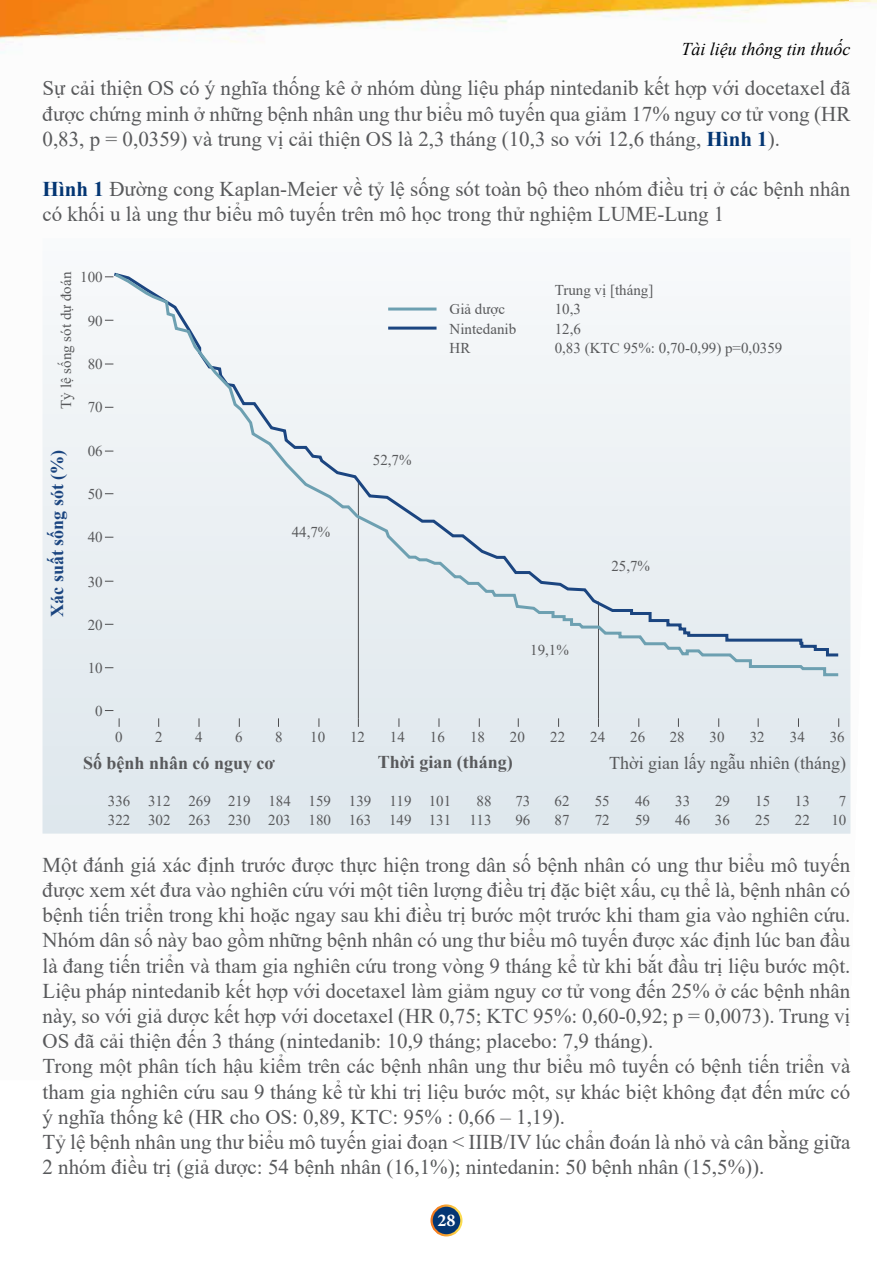
<style>
.page{position:relative;width:893px;height:1263px;background:#fff}
.page>*{position:absolute;margin:0;border:0;box-sizing:border-box;transform-origin:0 0}
.t1{font:21px/25.2px "Times New Roman";color:#58595b}
.t2{font:700 18px "Times New Roman";color:#58595b}
.t3{font:18px "Times New Roman";color:#58595b}
.t4{font:italic 18px "Times New Roman";color:#000}
.t5{font:700 18px "Times New Roman";color:#1b4580}
.t6{font:700 18px "Minion Pro";color:#fff}
.t7{font:15px "Times New Roman";color:#58595b}
.s1{font-weight:700;color:#043673}
</style>
<div class="page">
<img style="left:0;top:0;width:877px;height:834px">
<div style="left:432px;top:1205px;width:29px;height:30px;background:#043673;border-radius:50%"></div>
<div style="left:430px;top:1204px;width:32px;height:32px;border:2px solid #fff;border-radius:50%"></div>
<div style="left:43px;top:238px;width:807px;height:596px;background:linear-gradient(to bottom,#f7f9fa,#dee7ec)"></div>
<hr style="left:358px;top:482px;width:1px;height:236px;background:#4e4e50">
<hr style="left:598px;top:601px;width:1px;height:117px;background:#4e4e50">
<svg style="left:111px;top:270px;width:730px;height:408px"></svg>
<p class="t4" style="left:681px;top:37px;width:171px">Tài liệu thông tin thuốc</p>
<p class="t1" style="left:43px;top:75px;width:809px;text-align:justify">Sự cải thiện OS có ý nghĩa thống kê ở nhóm dùng liệu pháp nintedanib kết hợp với docetaxel đã được chứng minh ở những bệnh nhân ung thư biểu mô tuyến qua giảm 17% nguy cơ tử vong (HR 0,83, p = 0,0359) và trung vị cải thiện OS là 2,3 tháng (10,3 so với 12,6 tháng, <span class="s1">Hình 1</span>).</p>
<p class="t1" style="left:43px;top:176px;width:809px"><span class="s1">Hình 1</span> Đường cong Kaplan-Meier về tỷ lệ sống sót toàn bộ theo nhóm điều trị ở các bệnh nhân có khối u là ung thư biểu mô tuyến trên mô học trong thử nghiệm LUME-Lung 1</p>
<p class="t7" style="left:55px;top:409px;width:138px;rotate:-90deg">Tỷ lệ sống sót dự đoán</p>
<p class="t7" style="left:80px;top:267px;width:24px">100</p>
<p class="t7" style="left:88px;top:310px;width:16px">90</p>
<p class="t7" style="left:88px;top:353px;width:16px">80</p>
<p class="t7" style="left:88px;top:396px;width:16px">70</p>
<p class="t7" style="left:555px;top:279px;width:100px">Trung vị [tháng]</p>
<p class="t7" style="left:449px;top:299px;width:57px">Giả dược</p>
<p class="t7" style="left:555px;top:299px;width:28px">10,3</p>
<p class="t7" style="left:449px;top:318px;width:68px">Nintedanib</p>
<p class="t7" style="left:555px;top:318px;width:28px">12,6</p>
<p class="t7" style="left:449px;top:338px;width:22px">HR</p>
<p class="t7" style="left:555px;top:338px;width:229px">0,83 (KTC 95%: 0,70-0,99) p=0,0359</p>
<p class="t5" style="left:44px;top:617px;width:168px;rotate:-90deg">Xác suất sống sót (%)</p>
<p class="t7" style="left:88px;top:440px;width:16px">06</p>
<p class="t7" style="left:88px;top:483px;width:16px">50</p>
<p class="t7" style="left:88px;top:527px;width:16px">40</p>
<p class="t7" style="left:88px;top:571px;width:16px">30</p>
<p class="t7" style="left:88px;top:614px;width:16px">20</p>
<p class="t7" style="left:88px;top:657px;width:16px">10</p>
<p class="t7" style="left:95px;top:700px;width:9px">0</p>
<p class="t7" style="left:292px;top:522px;width:40px">44,7%</p>
<p class="t7" style="left:373px;top:449px;width:40px">52,7%</p>
<p class="t7" style="left:530px;top:639px;width:40px">19,1%</p>
<p class="t7" style="left:611px;top:556px;width:40px">25,7%</p>
<p class="t7" style="left:115px;top:726px;width:9px">0</p>
<p class="t7" style="left:155px;top:726px;width:9px">2</p>
<p class="t7" style="left:195px;top:726px;width:9px">4</p>
<p class="t7" style="left:235px;top:726px;width:9px">6</p>
<p class="t7" style="left:275px;top:726px;width:9px">8</p>
<p class="t7" style="left:310px;top:726px;width:16px">10</p>
<p class="t7" style="left:350px;top:726px;width:16px">12</p>
<p class="t7" style="left:390px;top:726px;width:16px">14</p>
<p class="t7" style="left:430px;top:726px;width:16px">16</p>
<p class="t7" style="left:470px;top:726px;width:16px">18</p>
<p class="t7" style="left:510px;top:726px;width:16px">20</p>
<p class="t7" style="left:550px;top:726px;width:16px">22</p>
<p class="t7" style="left:590px;top:726px;width:16px">24</p>
<p class="t7" style="left:630px;top:726px;width:16px">26</p>
<p class="t7" style="left:670px;top:726px;width:16px">28</p>
<p class="t7" style="left:710px;top:726px;width:16px">30</p>
<p class="t7" style="left:750px;top:726px;width:16px">32</p>
<p class="t7" style="left:790px;top:726px;width:16px">34</p>
<p class="t7" style="left:830px;top:726px;width:16px">36</p>
<p class="t2" style="left:83px;top:750px;width:193px">Số bệnh nhân có nguy cơ</p>
<p class="t2" style="left:378px;top:749px;width:136px">Thời gian (tháng)</p>
<p class="t3" style="left:609px;top:750px;width:238px">Thời gian lấy ngẫu nhiên (tháng)</p>
<p class="t7" style="left:108px;top:790px;width:345px">336 312 269 219 184 159 139 119 101</p>
<p class="t7" style="left:477px;top:790px;width:16px">88</p>
<p class="t7" style="left:515px;top:790px;width:16px">73</p>
<p class="t7" style="left:554px;top:790px;width:16px">62</p>
<p class="t7" style="left:595px;top:790px;width:16px">55</p>
<p class="t7" style="left:635px;top:790px;width:16px">46</p>
<p class="t7" style="left:675px;top:790px;width:16px">33</p>
<p class="t7" style="left:715px;top:790px;width:16px">29</p>
<p class="t7" style="left:755px;top:790px;width:16px">15</p>
<p class="t7" style="left:795px;top:790px;width:16px">13</p>
<p class="t7" style="left:839px;top:790px;width:9px">7</p>
<p class="t7" style="left:108px;top:809px;width:385px">322 302 263 230 203 180 163 149 131 113</p>
<p class="t7" style="left:515px;top:809px;width:16px">96</p>
<p class="t7" style="left:554px;top:809px;width:16px">87</p>
<p class="t7" style="left:595px;top:809px;width:16px">72</p>
<p class="t7" style="left:635px;top:809px;width:16px">59</p>
<p class="t7" style="left:675px;top:809px;width:16px">46</p>
<p class="t7" style="left:715px;top:809px;width:16px">36</p>
<p class="t7" style="left:755px;top:809px;width:16px">25</p>
<p class="t7" style="left:795px;top:809px;width:16px">22</p>
<p class="t7" style="left:831px;top:809px;width:16px">10</p>
<p class="t1" style="left:43px;top:851px;width:809px">Một đánh giá xác định trước được thực hiện trong dân số bệnh nhân có ung thư biểu mô tuyến được xem xét đưa vào nghiên cứu với một tiên lượng điều trị đặc biệt xấu, cụ thể là, bệnh nhân có bệnh tiến triển trong khi hoặc ngay sau khi điều trị bước một trước khi tham gia vào nghiên cứu.<br>Nhóm dân số này bao gồm những bệnh nhân có ung thư biểu mô tuyến được xác định lúc ban đầu là đang tiến triển và tham gia nghiên cứu trong vòng 9 tháng kể từ khi bắt đầu trị liệu bước một.<br>Liệu pháp nintedanib kết hợp với docetaxel làm giảm nguy cơ tử vong đến 25% ở các bệnh nhân này, so với giả dược kết hợp với docetaxel (HR 0,75; KTC 95%: 0,60-0,92; p = 0,0073). Trung vị OS đã cải thiện đến 3 tháng (nintedanib: 10,9 tháng; placebo: 7,9 tháng).<br>Trong một phân tích hậu kiểm trên các bệnh nhân ung thư biểu mô tuyến có bệnh tiến triển và tham gia nghiên cứu sau 9 tháng kể từ khi trị liệu bước một, sự khác biệt không đạt đến mức có ý nghĩa thống kê (HR cho OS: 0,89, KTC: 95% : 0,66 – 1,19).<br>Tỷ lệ bệnh nhân ung thư biểu mô tuyến giai đoạn &lt; IIIB/IV lúc chẩn đoán là nhỏ và cân bằng giữa 2 nhóm điều trị (giả dược: 54 bệnh nhân (16,1%); nintedanin: 50 bệnh nhân (15,5%)).</p>
<p class="t6" style="left:437px;top:1208px;width:19px">28</p>
</div>
